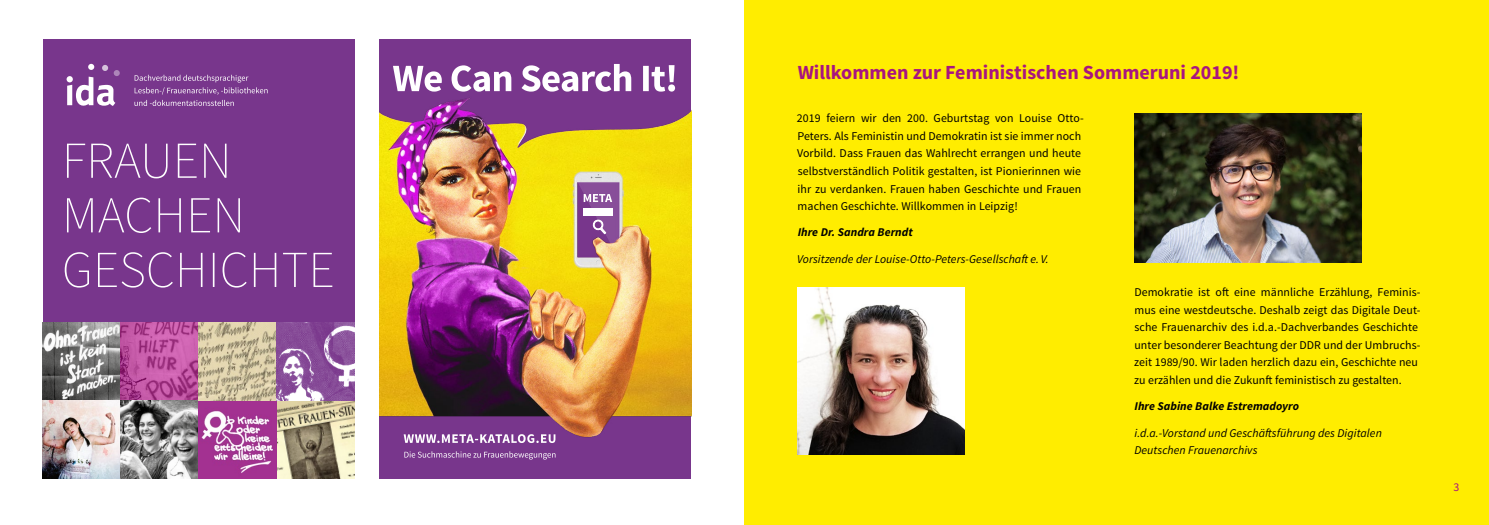
<style>
.page{position:relative;width:1489px;height:525px;background:#fff}
.page>*{position:absolute;margin:0;border:0;box-sizing:border-box;transform-origin:0 0}
.t1{font:700 20px "Source Sans Pro";color:#a81580}
.t2{font:11.88px/17.5px "Source Sans Pro";letter-spacing:.005em;color:#000}
.t3{font:italic 11.88px/17.5px "Source Sans Pro";letter-spacing:.005em;color:#000}
.t4{font:italic 700 11.88px "Source Sans Pro";letter-spacing:.005em;color:#000}
.t5{font:11.88px "Source Sans Pro";color:#a81580}
</style>
<div class="page">
<img style="left:379px;top:39px;width:312px;height:439px">
<svg style="left:393px;top:64px;width:282px;height:28px"></svg>
<svg style="left:583px;top:194px;width:29px;height:8px"></svg>
<div style="left:583px;top:208px;width:29px;height:7px;background:#fff"></div>
<svg style="left:591px;top:219px;width:16px;height:16px"></svg>
<svg style="left:404px;top:451px;width:151px;height:8px"></svg>
<svg style="left:403px;top:434px;width:152px;height:9px"></svg>
<div style="left:744px;top:0;width:744px;height:524px;background:#ffed00"></div>
<img style="left:1134px;top:113px;width:227px;height:149px">
<img style="left:797px;top:287px;width:167px;height:167px">
<div style="left:43px;top:39px;width:311px;height:283px;background:#78368c"></div>
<img style="left:43px;top:322px;width:311px;height:156px">
<svg style="left:120px;top:322px;width:78px;height:78px;background:#ba4f9d"></svg>
<svg style="left:65px;top:252px;width:267px;height:35px"></svg>
<svg style="left:67px;top:197px;width:173px;height:36px"></svg>
<svg style="left:67px;top:144px;width:159px;height:34px"></svg>
<svg style="left:134px;top:75px;width:133px;height:31px"></svg>
<svg style="left:67px;top:64px;width:53px;height:42px"></svg>
<h1 class="t1" style="left:797px;top:59px;width:443px">Willkommen zur Feministischen Sommeruni 2019!</h1>
<p class="t2" style="left:797px;top:110px;width:288px">2019 feiern wir den 200. Geburtstag von Louise Otto-Peters. Als Feministin und Demokratin ist sie immer noch Vorbild. Dass Frauen das Wahlrecht errangen und heute selbstverständlich Politik gestalten, ist Pionierinnen wie ihr zu verdanken. Frauen haben Geschichte und Frauen machen Geschichte. Willkommen in Leipzig!</p>
<p class="t4" style="left:797px;top:225px;width:117px">Ihre Dr. Sandra Berndt</p>
<p class="t3" style="left:797px;top:250px;width:253px">Vorsitzende der Louise-Otto-Peters-Gesellschaft e. V.</p>
<p class="t2" style="left:1133px;top:284px;width:288px">Demokratie ist oft eine männliche Erzählung, Feminis&shy;mus eine westdeutsche. Deshalb zeigt das Digitale Deut&shy;sche Frauenarchiv des i.d.a.-Dachverbandes Geschichte unter besonderer Beachtung der DDR und der Umbruchs&shy;zeit 1989/90. Wir laden herzlich dazu ein, Geschichte neu zu erzählen und die Zukunft feministisch zu gestalten.</p>
<p class="t4" style="left:1134px;top:398px;width:166px">Ihre Sabine Balke Estremadoyro</p>
<p class="t3" style="left:1134px;top:423px;width:249px">i.d.a.-Vorstand und Geschäftsführung des Digitalen<br>Deutschen Frauenarchivs</p>
<p class="t5" style="left:1453px;top:479px;width:7px">3</p>
</div>
